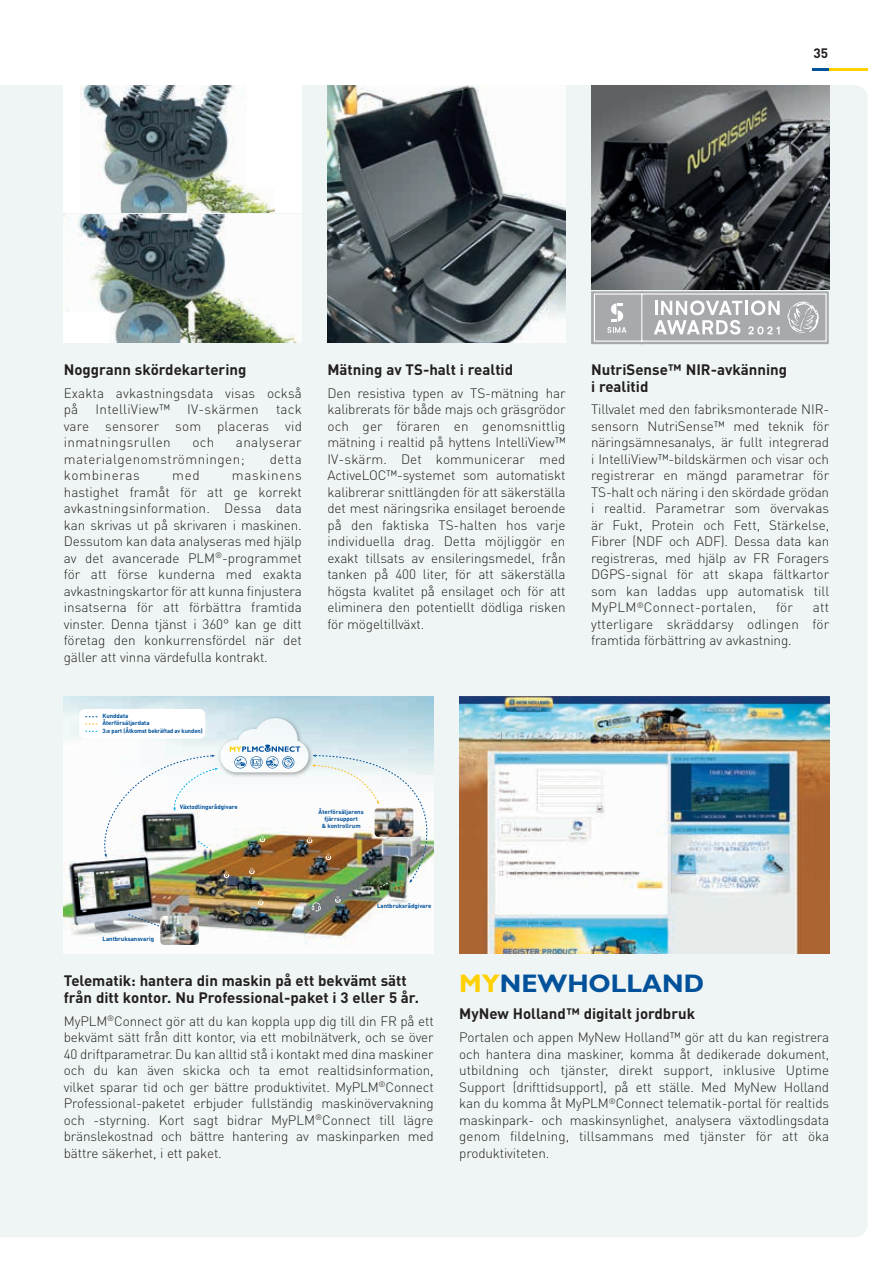
<style>
.page{position:relative;width:893px;height:1263px;background:#fff}
.page>*{position:absolute;margin:0;border:0;box-sizing:border-box;transform-origin:0 0}
.t1{font:700 25.5px "Gill Sans Std";color:#01519b}
.t2{font:700 15px/16.5px "DIN Pro";color:#231f20}
.t3{font:300 13.5px/16.5px "DIN Pro";color:#231f20;text-align:justify}
.t4{font:300 13.5px/16.5px "DIN Pro";letter-spacing:.035em;color:#231f20}
.t5{font:300 13.5px "DIN Pro";letter-spacing:.05em;color:#231f20}
.t6{font:700 13.5px "DIN Pro";color:#231f20}
.t7{font:700 6px/7.2px "DIN Pro";color:#01519b}
.s1{color:#fed105}
</style>
<div class="page">
<svg style="left:812px;top:68px;width:55px;height:2px"></svg>
<div style="left:0;top:85px;width:867px;height:1152px;background:#eff5f4"></div>
<img style="left:459px;top:696px;width:370px;height:258px">
<img style="left:64px;top:215px;width:238px;height:127px">
<div style="left:64px;top:312px;width:45px;height:30px;background:#fff"></div>
<div style="left:64px;top:85px;width:238px;height:128px;background:#fff"></div>
<img style="left:80px;top:85px;width:195px;height:128px">
<img style="left:327px;top:85px;width:239px;height:257px">
<div style="left:247px;top:82px;width:55px;height:105px;background:#fff"></div>
<img style="left:591px;top:85px;width:238px;height:204px">
<div style="left:591px;top:291px;width:52px;height:53px;border:2px solid #a8a9ad"></div>
<div style="left:641px;top:291px;width:188px;height:53px;border:2px solid #a8a9ad"></div>
<svg style="left:593px;top:293px;width:234px;height:50px;background:#babbbe"></svg>
<img style="left:64px;top:696px;width:370px;height:258px">
<div style="left:79px;top:709px;width:126px;height:30px;background:#fff;border-radius:6px"></div>
<img style="left:215px;top:713px;width:100px;height:3px">
<svg style="left:258px;top:898px;width:6px;height:7px"></svg>
<svg style="left:335px;top:896px;width:6px;height:7px"></svg>
<svg style="left:312px;top:902px;width:9px;height:10px"></svg>
<svg style="left:128px;top:914px;width:38px;height:15px"></svg>
<img style="left:85px;top:716px;width:349px;height:172px">
<img style="left:160px;top:916px;width:39px;height:29px">
<img style="left:375px;top:808px;width:38px;height:29px">
<p class="t6" style="left:813px;top:44px;width:16px">35</p>
<p class="t2" style="left:64px;top:361px;width:184px">Noggrann skördekartering</p>
<p class="t3" style="left:64px;top:384px;width:240px">Exakta avkastningsdata visas också på</p>
<p class="t3" style="left:64px;top:401px;width:240px;text-indent:212px">tack vare sensorer som placeras vid inmatningsrullen</p>
<p class="t3" style="left:96px;top:401px;width:76px">IntelliView™</p>
<p class="t3" style="left:187px;top:401px;width:73px">IV-skärmen</p>
<p class="t4" style="left:64px;top:434px;width:240px;text-indent:172px">analyserar materialgenomströmningen;</p>
<p class="t3" style="left:192px;top:434px;width:24px">och</p>
<p class="t3" style="left:270px;top:450px;width:33px">detta</p>
<p class="t3" style="left:64px;top:467px;width:240px;text-indent:168px">maskinens hastighet framåt för att ge korrekt avkastningsinformation. Dessa data kan skrivas ut på skrivaren i maskinen.<br>Dessutom kan data analyseras med hjälp av det avancerade PLM<sup>®</sup>-programmet för att förse kunderna med exakta avkastningskartor för att kunna finjustera insatserna för att förbättra framtida vinster. Denna tjänst i 360° kan ge ditt företag den konkurrensfördel när det gäller att vinna värdefulla kontrakt.</p>
<p class="t5" style="left:64px;top:466px;width:78px">kombineras</p>
<p class="t3" style="left:172px;top:467px;width:29px">med</p>
<p class="t7" style="left:102px;top:712px;width:102px">Kunddata<br>Återförsäljardata<br>3:e part (Åtkomst bekräftad av kunden)</p>
<p class="t2" style="left:327px;top:361px;width:187px">Mätning av TS-halt i realtid</p>
<p class="t3" style="left:327px;top:384px;width:240px">Den resistiva typen av TS-mätning har kalibrerats för både majs och gräsgrödor och ger föraren en genomsnittlig mätning i realtid på hyttens IntelliView™ IV-skärm. Det kommunicerar med ActiveLOC™-systemet som automatiskt kalibrerar snittlängden för att säkerställa det mest näringsrika ensilaget beroende på den faktiska TS-halten hos varje individuella drag. Detta möjliggör en exakt tillsats av ensileringsmedel, från tanken på 400 liter, för att säkerställa högsta kvalitet på ensilaget och för att eliminera den potentiellt dödliga risken för mögeltillväxt.</p>
<p class="t2" style="left:591px;top:361px;width:198px">NutriSense™ NIR-avkänning i realitid</p>
<p class="t3" style="left:591px;top:401px;width:240px">Tillvalet med den fabriksmonterade NIR&shy;sensorn NutriSense™ med teknik för näringsämnesanalys, är fullt integrerad i IntelliView™-bildskärmen och visar och registrerar en mängd parametrar för TS-halt och näring i den skördade grödan i realtid. Parametrar som övervakas är Fukt, Protein och Fett, Stärkelse, Fibrer (NDF och ADF). Dessa data kan registreras, med hjälp av FR Foragers DGPS-signal för att skapa fältkartor som kan laddas upp automatisk till MyPLM<sup>®</sup>Connect-portalen,</p>
<p class="t3" style="left:776px;top:599px;width:19px">för</p>
<p class="t3" style="left:591px;top:599px;width:240px;text-indent:222px">att ytterligare skräddarsy odlingen för framtida förbättring av avkastning.</p>
<p class="t7" style="left:180px;top:803px;width:59px">Växtodlingsrådgivare</p>
<p class="t7" style="left:319px;top:808px;width:47px;text-align:center">Återförsäljarens fjärrsupport<br>&amp; kontrollrum</p>
<p class="t7" style="left:103px;top:935px;width:53px">Lantbruksansvarig</p>
<p class="t7" style="left:377px;top:902px;width:56px">Lantbruksrådgivare</p>
<p class="t2" style="left:64px;top:972px;width:357px">Telematik: hantera din maskin på ett bekvämt sätt från ditt kontor. Nu Professional-paket i 3 eller 5 år.</p>
<p class="t3" style="left:64px;top:1012px;width:371px">MyPLM<sup>®</sup>Connect gör att du kan koppla upp dig till din FR på ett bekvämt sätt från ditt kontor, via ett mobilnätverk, och se över 40 driftparametrar. Du kan alltid stå i kontakt med dina maskiner och du kan även skicka och ta emot realtidsinformation, vilket sparar tid och ger bättre produktivitet. MyPLM<sup>®</sup>Connect Professional-paketet erbjuder fullständig maskinövervakning och -styrning. Kort sagt bidrar MyPLM<sup>®</sup>Connect till lägre bränslekostnad och bättre hantering av maskinparken med bättre säkerhet, i ett paket.</p>
<h1 class="t1" style="left:459px;top:968px;width:246px"><span class="s1">MY</span>NEWHOLLAND</h1>
<p class="t2" style="left:459px;top:1005px;width:237px">MyNew Holland™ digitalt jordbruk</p>
<p class="t3" style="left:459px;top:1028px;width:372px">Portalen och appen MyNew Holland™ gör att du kan registrera och hantera dina maskiner, komma åt dedikerade dokument, utbildning och tjänster, direkt support, inklusive Uptime Support (drifttidsupport), på ett ställe. Med MyNew Holland kan du komma åt MyPLM<sup>®</sup>Connect telematik-portal för realtids maskinpark- och maskinsynlighet, analysera växtodlingsdata genom fildelning, tillsammans med tjänster för att öka produktiviteten.</p>
</div>
